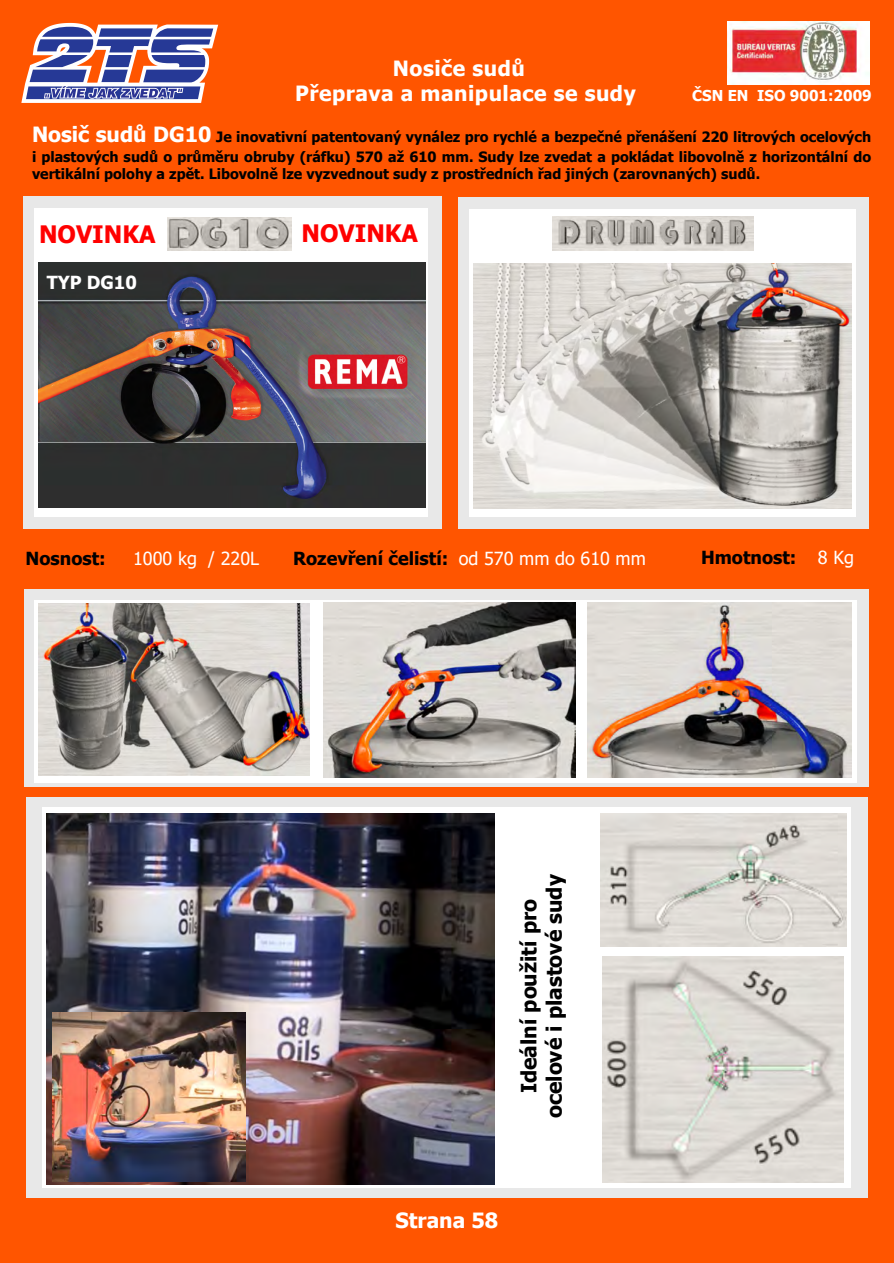
<style>
.page{position:relative;width:894px;height:1263px;background:#f50}
.page>*{position:absolute;margin:0;border:0;box-sizing:border-box;transform-origin:0 0}
.t1{font:700 24px "Tahoma";color:#f00}
.t2{font:700 21px/25.2px "Tahoma";letter-spacing:.025em;color:#fff}
.t3{font:700 21px/25.2px "Tahoma";color:#000;text-align:center}
.t4{font:700 18px "Tahoma";color:#000}
.t5{font:18px "Tahoma";color:#fff}
.t6{font:700 18px "Tahoma";color:#fff}
.t7{font:700 15px "Tahoma";color:#fff}
.t8{font:700 14.25px/19.8px "Tahoma";color:#000}
.s1{font-style:inherit}
.s2{font-size:21px;color:#fff}
.s3{font-weight:400;color:#fff}
</style>
<div class="page">
<div style="left:23px;top:196px;width:418px;height:333px;background:#e8e8e8"></div>
<div style="left:35px;top:209px;width:393px;height:308px;background:#fff"></div>
<img style="left:727px;top:21px;width:143px;height:64px">
<div style="left:24px;top:589px;width:844px;height:198px;background:#e8e8e8"></div>
<div style="left:35px;top:600px;width:822px;height:182px;background:#fff"></div>
<div style="left:26px;top:797px;width:842px;height:401px;background:#e8e8e8"></div>
<div style="left:42px;top:808px;width:809px;height:380px;background:#fff"></div>
<div style="left:458px;top:197px;width:410px;height:332px;background:#e8e8e8"></div>
<div style="left:469px;top:209px;width:386px;height:308px;background:#fff"></div>
<svg style="left:21px;top:23px;width:197px;height:80px"></svg>
<img style="left:168px;top:218px;width:123px;height:33px">
<img style="left:553px;top:216px;width:200px;height:35px">
<img style="left:39px;top:263px;width:387px;height:245px">
<img style="left:474px;top:263px;width:377px;height:246px">
<img style="left:588px;top:603px;width:263px;height:174px">
<img style="left:323px;top:603px;width:252px;height:174px">
<img style="left:38px;top:604px;width:271px;height:172px">
<img style="left:603px;top:957px;width:241px;height:225px">
<img style="left:601px;top:814px;width:246px;height:133px">
<img style="left:46px;top:814px;width:448px;height:371px">
<img style="left:52px;top:1013px;width:194px;height:169px">
<h2 class="t2" style="left:295px;top:56px;width:342px;text-indent:98px">Nosiče sudů<br>Přeprava a manipulace s<span class="s1">e</span> sudy</h2>
<p class="t7" style="left:692px;top:85px;width:181px">ČSN EN ISO 9001:2009</p>
<p class="t8" style="left:32px;top:128px;width:841px"><span class="s2">Nosič sudů DG10</span> Je inovativní patentovaný vynález pro rychlé a bezpečné přenášení 220 litrových ocelových i plastových sudů o průměru obruby (ráfku) 570 až 610 mm. Sudy lze zvedat a pokládat libovolně z horizontální do</p>
<p class="t8" style="left:32px;top:165px;width:730px">vertikální polohy a zpět. Libovolně lze vyzvednout sudy z prostředních řad jiných (zarovnaných) sudů.</p>
<h1 class="t1" style="left:39px;top:217px;width:118px">NOVINKA</h1>
<h1 class="t1" style="left:302px;top:217px;width:118px">NOVINKA</h1>
<p class="t6" style="left:47px;top:269px;width:92px">TYP DG10</p>
<p class="t4" style="left:26px;top:546px;width:82px">Nosnost:</p>
<p class="t5" style="left:133px;top:546px;width:128px">1000 kg / 220L</p>
<p class="t4" style="left:293px;top:546px;width:354px">Rozevření čelistí: <span class="s3">od 570 mm do 610 mm</span></p>
<p class="t4" style="left:701px;top:545px;width:154px">Hmotnost: <span class="s3">8 Kg</span></p>
<h2 class="t3" style="left:517px;top:1118px;width:246px;rotate:-90deg">Id<span class="s1">e</span>ální použití pro ocelové i plastové sudy</h2>
<h2 class="t2" style="left:396px;top:1209px;width:104px">Strana 5<span class="s1">8</span></h2>
</div>
